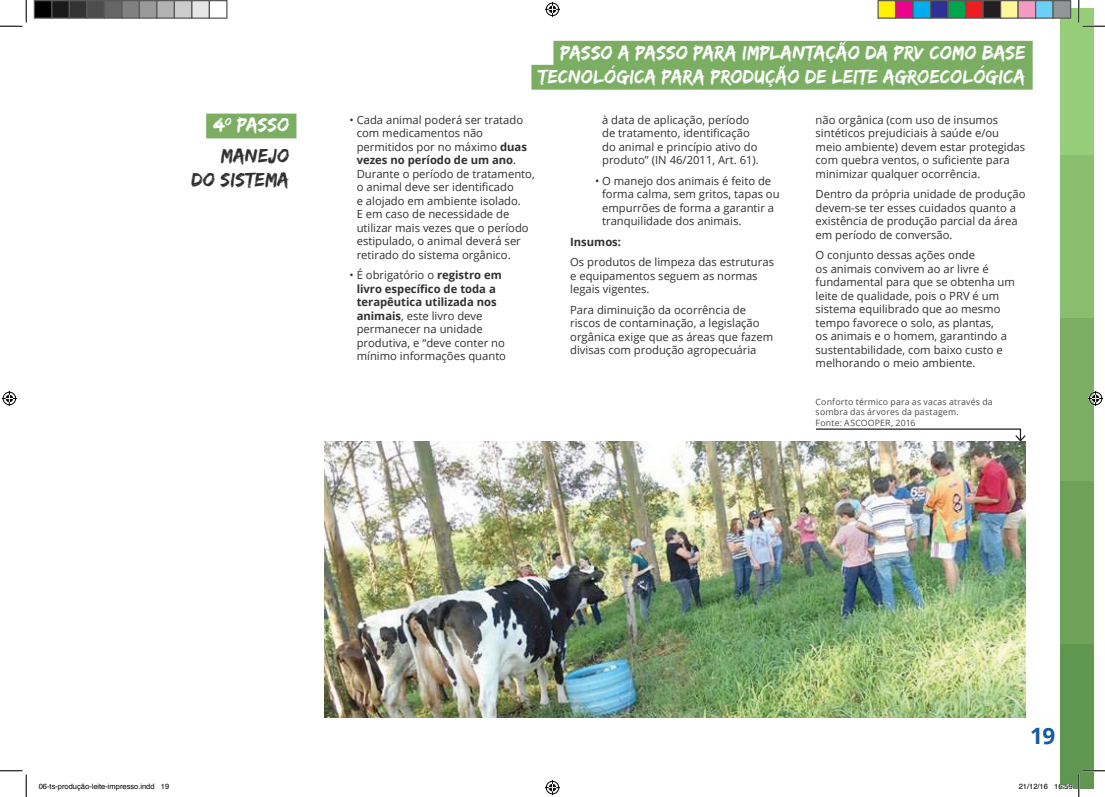
<style>
.page{position:relative;width:1105px;height:797px;background:#fff}
.page>*{position:absolute;margin:0;border:0;box-sizing:border-box;transform-origin:0 0}
.t1{font:700 22.5px "Open Sans";color:#1359a4}
.t2{font:20px/24px "Edo";letter-spacing:.01em;color:#fff;text-align:right}
.t3{font:20px/24px "Edo";letter-spacing:.015em;color:#312f30;text-align:right}
.t4{font:11.25px/13.5px "Open Sans";color:#312f30}
.t5{font:700 11.25px "Open Sans";color:#312f30}
.t6{font:8.75px/10.5px "Open Sans";letter-spacing:.02em;color:#4b4c4d}
.t7{font:7.5px "Helvetica";color:#000}
.s1{font-weight:700}
</style>
<div class="page">
<div style="left:1060px;top:643px;width:34px;height:145px;background:#5f9751"></div>
<div style="left:1060px;top:480px;width:34px;height:163px;background:#6ea259"></div>
<div style="left:1060px;top:318px;width:34px;height:162px;background:#7bae63"></div>
<div style="left:1060px;top:155px;width:34px;height:163px;background:#89be6f"></div>
<div style="left:1060px;top:9px;width:34px;height:146px;background:#96cd79"></div>
<div style="left:553px;top:41px;width:480px;height:25px;background:#7bae63"></div>
<div style="left:531px;top:65px;width:502px;height:25px;background:#7bae63"></div>
<div style="left:206px;top:114px;width:90px;height:24px;background:#7bae63"></div>
<img style="left:325px;top:442px;width:700px;height:275px">
<svg style="left:816px;top:428px;width:209px;height:13px"></svg>
<svg style="left:0;top:0;width:27px;height:27px"></svg>
<svg style="left:0;top:770px;width:27px;height:27px"></svg>
<svg style="left:1078px;top:0;width:27px;height:27px"></svg>
<svg style="left:545px;top:2px;width:15px;height:15px"></svg>
<svg style="left:545px;top:780px;width:15px;height:15px"></svg>
<svg style="left:2px;top:391px;width:15px;height:15px"></svg>
<svg style="left:1088px;top:391px;width:15px;height:15px"></svg>
<div style="left:34px;top:1px;width:18px;height:17px;background:#000"></div>
<div style="left:34px;top:0;width:18px;height:19px;border:1px solid #595959"></div>
<div style="left:52px;top:1px;width:17px;height:17px;background:#1a1a1a"></div>
<div style="left:51px;top:0;width:19px;height:19px;border:1px solid #595959"></div>
<div style="left:69px;top:1px;width:18px;height:17px;background:#333"></div>
<div style="left:69px;top:0;width:19px;height:19px;border:1px solid #595959"></div>
<div style="left:87px;top:1px;width:17px;height:17px;background:#4d4d4d"></div>
<div style="left:86px;top:0;width:19px;height:19px;border:1px solid #595959"></div>
<div style="left:104px;top:1px;width:18px;height:17px;background:#666"></div>
<div style="left:104px;top:0;width:18px;height:19px;border:1px solid #595959"></div>
<div style="left:122px;top:1px;width:17px;height:17px;background:#808080"></div>
<div style="left:121px;top:0;width:19px;height:19px;border:1px solid #595959"></div>
<div style="left:139px;top:1px;width:18px;height:17px;background:#999"></div>
<div style="left:139px;top:0;width:19px;height:19px;border:1px solid #595959"></div>
<div style="left:157px;top:1px;width:17px;height:17px;background:#b3b3b3"></div>
<div style="left:156px;top:0;width:19px;height:19px;border:1px solid #595959"></div>
<div style="left:174px;top:1px;width:18px;height:17px;background:#ccc"></div>
<div style="left:174px;top:0;width:18px;height:19px;border:1px solid #595959"></div>
<div style="left:192px;top:1px;width:17px;height:17px;background:#e6e6e6"></div>
<div style="left:191px;top:0;width:19px;height:19px;border:1px solid #595959"></div>
<div style="left:209px;top:0;width:19px;height:19px;border:1px solid #595959"></div>
<div style="left:878px;top:1px;width:17px;height:17px;background:#fff101"></div>
<div style="left:877px;top:0;width:19px;height:19px;border:1px solid #595959"></div>
<div style="left:895px;top:1px;width:18px;height:17px;background:#ed028c"></div>
<div style="left:895px;top:0;width:19px;height:19px;border:1px solid #595959"></div>
<div style="left:913px;top:1px;width:17px;height:17px;background:#00aeef"></div>
<div style="left:912px;top:0;width:19px;height:19px;border:1px solid #595959"></div>
<div style="left:930px;top:1px;width:18px;height:17px;background:#2e3092"></div>
<div style="left:930px;top:0;width:19px;height:19px;border:1px solid #595959"></div>
<div style="left:948px;top:1px;width:17px;height:17px;background:#00a54f"></div>
<div style="left:947px;top:0;width:19px;height:19px;border:1px solid #595959"></div>
<div style="left:965px;top:1px;width:18px;height:17px;background:#ee1d23"></div>
<div style="left:965px;top:0;width:19px;height:19px;border:1px solid #595959"></div>
<div style="left:983px;top:1px;width:17px;height:17px;background:#231f20"></div>
<div style="left:982px;top:0;width:19px;height:19px;border:1px solid #595959"></div>
<div style="left:1000px;top:1px;width:18px;height:17px;background:#fff79a"></div>
<div style="left:1000px;top:0;width:19px;height:19px;border:1px solid #595959"></div>
<div style="left:1018px;top:1px;width:17px;height:17px;background:#f499c2"></div>
<div style="left:1017px;top:0;width:19px;height:19px;border:1px solid #595959"></div>
<div style="left:1035px;top:1px;width:18px;height:17px;background:#6bcff6"></div>
<div style="left:1035px;top:0;width:19px;height:19px;border:1px solid #595959"></div>
<div style="left:1053px;top:1px;width:17px;height:17px;background:#939598"></div>
<div style="left:1052px;top:0;width:19px;height:19px;border:1px solid #595959"></div>
<svg style="left:1060px;top:770px;width:45px;height:27px"></svg>
<h2 class="t2" style="left:213px;top:112px;width:78px">4º PASSO</h2>
<h2 class="t3" style="left:192px;top:143px;width:99px">MANEJO<br>DO SISTEMA</h2>
<h2 class="t2" style="left:538px;top:39px;width:489px">PASSO A PASSO PARA IMPLANTAÇÃO DA PRV COMO BASE<br>TECNOLÓGICA PARA PRODUÇÃO DE LEITE AGROECOLÓGICA</h2>
<p class="t4" style="left:357px;top:112px;width:180px;text-indent:-7px">• Cada animal poderá ser tratado com medicamentos não permitidos por no máximo <span class="s1">duas vezes no período de um ano</span>.<br>Durante o período de tratamento, o animal deve ser identificado<br>e alojado em ambiente isolado.<br>E em caso de necessidade de utilizar mais vezes que o período estipulado, o animal deverá ser retirado do sistema orgânico.</p>
<p class="t4" style="left:357px;top:268px;width:151px;text-indent:-7px">• É obrigatório o <span class="s1">registro em livro específico de toda a terapêutica utilizada nos animais</span>, este livro deve permanecer na unidade produtiva, e “deve conter no mínimo informações quanto</p>
<p class="t4" style="left:602px;top:112px;width:158px">à data de aplicação, período de tratamento, identificação do animal e princípio ativo do produto” (IN 46/2011, Art. 61).</p>
<p class="t4" style="left:602px;top:173px;width:179px;text-indent:-7px">• O manejo dos animais é feito de forma calma, sem gritos, tapas ou empurrões de forma a garantir a tranquilidade dos animais.</p>
<p class="t5" style="left:570px;top:234px;width:52px">Insumos:</p>
<p class="t4" style="left:570px;top:255px;width:205px">Os produtos de limpeza das estruturas e equipamentos seguem as normas legais vigentes.</p>
<p class="t4" style="left:570px;top:303px;width:204px">Para diminuição da ocorrência de riscos de contaminação, a legislação orgânica exige que as áreas que fazem divisas com produção agropecuária</p>
<p class="t4" style="left:816px;top:112px;width:211px">não orgânica (com uso de insumos sintéticos prejudiciais à saúde e/ou meio ambiente) devem estar protegidas com quebra ventos, o suficiente para minimizar qualquer ocorrência.</p>
<p class="t4" style="left:816px;top:187px;width:211px">Dentro da própria unidade de produção devem-se ter esses cuidados quanto a existência de produção parcial da área em período de conversão.</p>
<p class="t4" style="left:816px;top:248px;width:201px">O conjunto dessas ações onde<br>os animais convivem ao ar livre é fundamental para que se obtenha um leite de qualidade, pois o PRV é um sistema equilibrado que ao mesmo tempo favorece o solo, as plantas,<br>os animais e o homem, garantindo a sustentabilidade, com baixo custo e melhorando o meio ambiente.</p>
<p class="t6" style="left:816px;top:396px;width:179px">Conforto térmico para as vacas através da sombra das árvores da pastagem.<br>Fonte: ASCOOPER, 2016</p>
<h1 class="t1" style="left:1030px;top:719px;width:27px">19</h1>
<p class="t7" style="left:39px;top:781px;width:132px">06-ts-produção-leite-impresso.indd 19</p>
<p class="t7" style="left:1019px;top:781px;width:56px">21/12/16 16:59</p>
</div>
